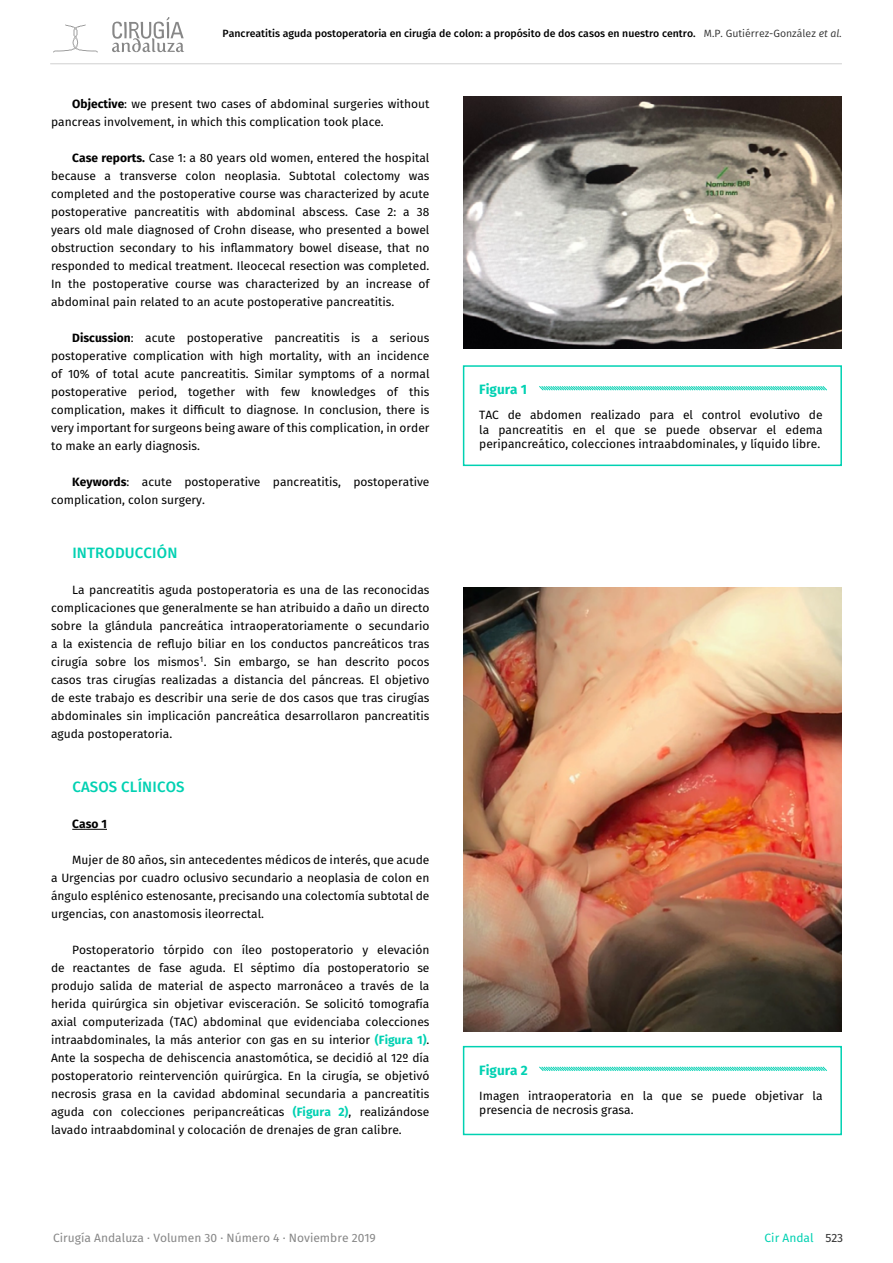
<style>
.page{position:relative;width:893px;height:1263px;background:#fff}
.page>*{position:absolute;margin:0;border:0;box-sizing:border-box;transform-origin:0 0}
.t1{font:500 15px "Fira Sans";letter-spacing:.01em;color:#00d1b2}
.t2{font:700 13.5px "Fira Sans";color:#00d1b2}
.t3{font:12px/18px "Fira Sans";color:#000;text-align:justify}
.t4{font:12px "Fira Sans";color:#878787}
.t5{font:12px "Fira Sans";color:#00d1b2}
.t6{font:700 12px "Fira Sans";color:#000}
.t7{font:500 10.5px "Fira Sans";color:#000}
.s1{font-weight:400;color:#333}
.s2{font-weight:400;font-style:italic;color:#333}
.s3{font-weight:700}
.s4{font-weight:700;color:#00d1b2}
.s5{color:#333}
</style>
<div class="page">
<svg style="left:53px;top:24px;width:45px;height:29px"></svg>
<svg style="left:112px;top:17px;width:72px;height:35px"></svg>
<hr style="left:50px;top:64px;width:792px;height:1px;background:#d1d1d1">
<hr style="left:72px;top:829px;width:35px;height:1px;background:#000">
<img style="left:463px;top:97px;width:379px;height:252px">
<div style="left:463px;top:365px;width:379px;height:101px;border:2px solid #00d1b2"></div>
<svg style="left:539px;top:386px;width:288px;height:5px"></svg>
<img style="left:463px;top:588px;width:379px;height:444px">
<div style="left:463px;top:1046px;width:379px;height:89px;border:2px solid #00d1b2"></div>
<svg style="left:539px;top:1066px;width:288px;height:5px"></svg>
<p class="t7" style="left:223px;top:25px;width:621px">Pancreatitis aguda postoperatoria en cirugía de colon: a propósito de dos casos en nuestro centro. <span class="s1">M.P. Gutiérrez-González</span> <span class="s2">et al.</span></p>
<p class="t3" style="left:51px;top:94px;width:380px;text-indent:21px"><span class="s3">Objective</span>: we present two cases of abdominal surgeries without pancreas involvement, in which this complication took place.</p>
<p class="t3" style="left:51px;top:148px;width:380px;text-indent:21px"><span class="s3">Case reports.</span> Case 1: a 80 years old women, entered the hospital because a transverse colon neoplasia. Subtotal colectomy was completed and the postoperative course was characterized by acute postoperative pancreatitis with abdominal abscess. Case 2: a 38 years old male diagnosed of Crohn disease, who presented a bowel obstruction secondary to his inflammatory bowel disease, that no responded to medical treatment. Ileocecal resection was completed.<br>In the postoperative course was characterized by an increase of abdominal pain related to an acute postoperative pancreatitis.</p>
<p class="t3" style="left:51px;top:328px;width:380px;text-indent:21px"><span class="s3">Discussion</span>: acute postoperative pancreatitis is a serious postoperative complication with high mortality, with an incidence of 10% of total acute pancreatitis. Similar symptoms of a normal postoperative period, together with few knowledges of this complication, makes it difficult to diagnose. In conclusion, there is very important for surgeons being aware of this complication, in order to make an early diagnosis.</p>
<p class="t3" style="left:51px;top:472px;width:380px;text-indent:21px"><span class="s3">Keywords</span>: acute postoperative pancreatitis, postoperative complication, colon surgery.</p>
<p class="t1" style="left:72px;top:541px;width:107px">INTRODUCCIÓN</p>
<p class="t3" style="left:51px;top:580px;width:380px;text-indent:21px">La pancreatitis aguda postoperatoria es una de las reconocidas complicaciones que generalmente se han atribuido a daño un directo sobre la glándula pancreática intraoperatoriamente o secundario a la existencia de reflujo biliar en los conductos pancreáticos tras cirugía sobre los mismos<sup>1</sup>. Sin embargo, se han descrito pocos casos tras cirugías realizadas a distancia del páncreas. El objetivo de este trabajo es describir una serie de dos casos que tras cirugías abdominales sin implicación pancreática desarrollaron pancreatitis aguda postoperatoria.</p>
<p class="t1" style="left:72px;top:775px;width:114px">CASOS CLÍNICOS</p>
<p class="t6" style="left:72px;top:814px;width:36px">Caso 1</p>
<p class="t3" style="left:51px;top:850px;width:380px;text-indent:21px">Mujer de 80 años, sin antecedentes médicos de interés, que acude a Urgencias por cuadro oclusivo secundario a neoplasia de colon en ángulo esplénico estenosante, precisando una colectomía subtotal de urgencias, con anastomosis ileorrectal.</p>
<p class="t3" style="left:51px;top:940px;width:380px;text-indent:21px">Postoperatorio tórpido con íleo postoperatorio y elevación de reactantes de fase aguda. El séptimo día postoperatorio se produjo salida de material de aspecto marronáceo a través de la herida quirúrgica sin objetivar evisceración. Se solicitó tomografía axial computerizada (TAC) abdominal que evidenciaba colecciones intraabdominales, la más anterior con gas en su interior <span class="s4">(Figura 1)</span>.<br>Ante la sospecha de dehiscencia anastomótica, se decidió al 12º día postoperatorio reintervención quirúrgica. En la cirugía, se objetivó necrosis grasa en la cavidad abdominal secundaria a pancreatitis aguda con colecciones peripancreáticas <span class="s4">(Figura 2)</span>, realizándose lavado intraabdominal y colocación de drenajes de gran calibre.</p>
<p class="t2" style="left:479px;top:378px;width:49px">Figura 1</p>
<p class="t3" style="left:479px;top:407px;width:345px;line-height:14.4px">TAC de abdomen realizado para el control evolutivo de la pancreatitis en el que se puede observar el edema peripancreático, colecciones intraabdominales, y líquido libre.</p>
<p class="t2" style="left:479px;top:1059px;width:50px">Figura 2</p>
<p class="t3" style="left:479px;top:1088px;width:345px;line-height:14.4px">Imagen intraoperatoria en la que se puede objetivar la presencia de necrosis grasa.</p>
<p class="t4" style="left:53px;top:1229px;width:324px">Cirugía Andaluza · Volumen 30 · Número 4 · Noviembre 2019</p>
<p class="t5" style="left:765px;top:1229px;width:80px">Cir Andal <span class="s5">523</span></p>
</div>
